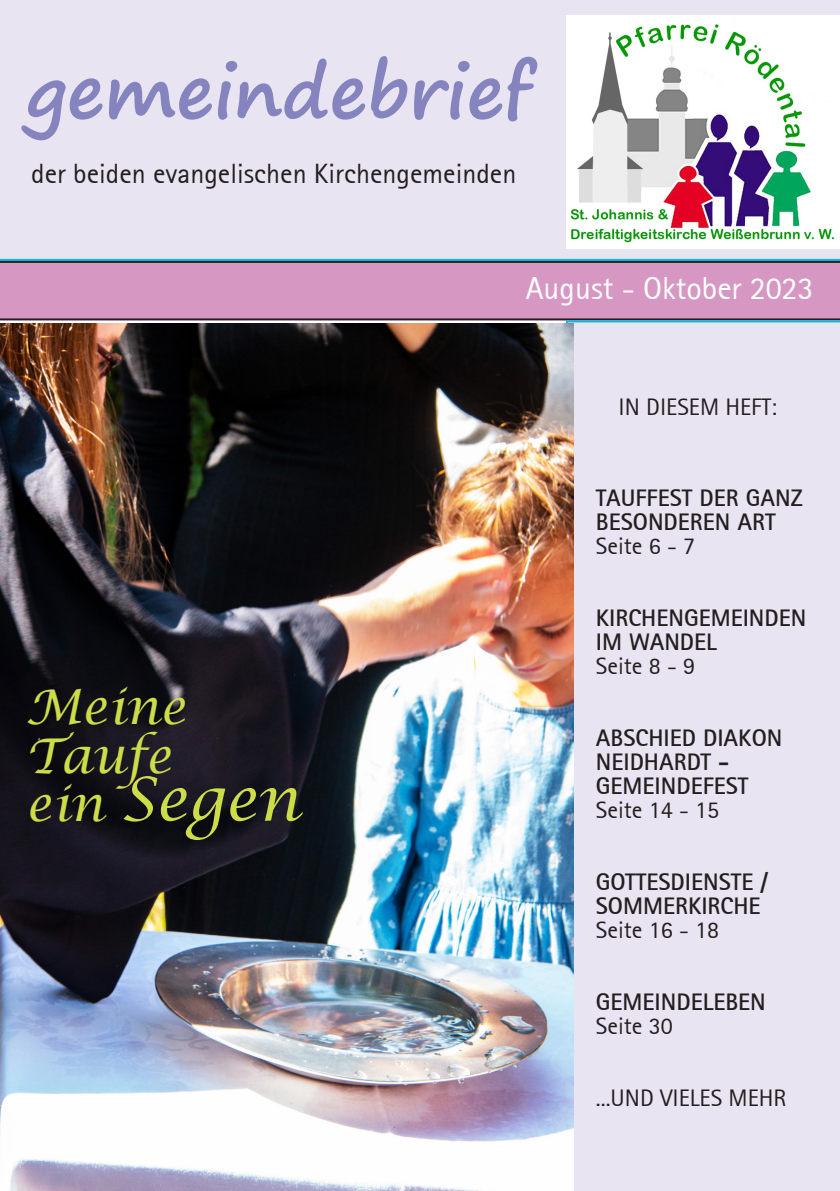
<style>
.page{position:relative;width:840px;height:1191px;background:#fff}
.page>*{position:absolute;margin:0;border:0;box-sizing:border-box;transform-origin:0 0}
.t1{font:700 72px "Segoe Print";color:#8684bf}
.t2{font:italic 60px "Lucida Calligraphy";color:#cddc49}
.t3{font:italic 48px/48px "Lucida Calligraphy";color:#cddc49}
.t4{font:32px "Rotis Sans Serif 55";color:#fff}
.t5{font:28px "Rotis Sans Serif 55";color:#231f20}
.t6{font:24px/24px "Rotis Sans Serif Bold 65";color:#231f20}
.t7{font:24px "Rotis Sans Serif 55";color:#231f20}
.s1{font-size:48px}
</style>
<div class="page">
<div style="left:0;top:0;width:839px;height:261px;background:#e9e4f1"></div>
<div style="left:0;top:261px;width:839px;height:59px;background:#d698c3"></div>
<div style="left:565px;top:320px;width:274px;height:871px;background:#e9e4f1"></div>
<img style="left:0;top:323px;width:573px;height:868px">
<img style="left:565px;top:16px;width:274px;height:232px">
<h1 class="t1" style="left:26px;top:26px;width:506px">gemeindebrief</h1>
<p class="t5" style="left:31px;top:157px;width:486px">der beiden evangelischen Kirchengemeinden</p>
<h3 class="t4" style="left:525px;top:270px;width:289px">August - Oktober 2023</h3>
<h3 class="t3" style="left:26px;top:685px;width:161px">Meine<br>Taufe</h3>
<h2 class="t2" style="left:26px;top:763px;width:275px"><span class="s1">ein</span> Segen</h2>
<p class="t7" style="left:618px;top:393px;width:160px">IN DIESEM HEFT:</p>
<p class="t6" style="left:595px;top:485px;width:208px">TAUFFEST DER GANZ<br>BESONDEREN ART</p>
<p class="t7" style="left:595px;top:532px;width:101px">Seite 6 - 7</p>
<p class="t6" style="left:595px;top:605px;width:212px">KIRCHENGEMEINDEN<br>IM WANDEL</p>
<p class="t7" style="left:595px;top:652px;width:101px">Seite 8 - 9</p>
<p class="t6" style="left:595px;top:725px;width:188px">ABSCHIED DIAKON<br>NEIDHARDT -<br>GEMEINDEFEST</p>
<p class="t7" style="left:595px;top:796px;width:125px">Seite 14 - 15</p>
<p class="t6" style="left:595px;top:869px;width:173px">GOTTESDIENSTE /<br>SOMMERKIRCHE</p>
<p class="t7" style="left:595px;top:916px;width:125px">Seite 16 - 18</p>
<p class="t6" style="left:595px;top:989px;width:171px">GEMEINDELEBEN</p>
<p class="t7" style="left:595px;top:1012px;width:78px">Seite 30</p>
<p class="t7" style="left:595px;top:1084px;width:192px">...UND VIELES MEHR</p>
</div>
